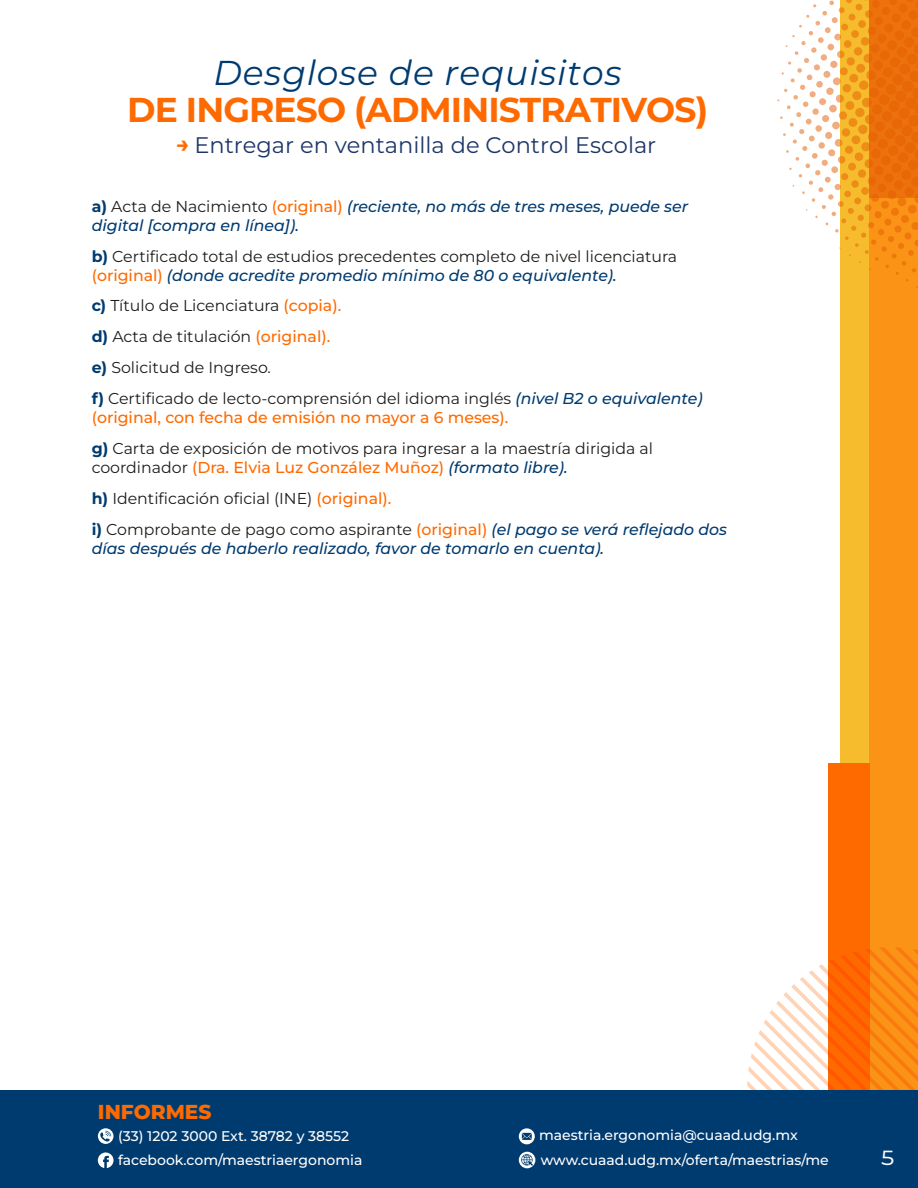
<style>
.page{position:relative;width:918px;height:1188px;background:#fff}
.page>*{position:absolute;margin:0;border:0;box-sizing:border-box;transform-origin:0 0}
.t1{font:700 34.5px "Montserrat";letter-spacing:-.025em;color:#ff6a00}
.t2{font:italic 34.5px "Montserrat";letter-spacing:.025em;color:#003b70}
.t3{font:34.5px "Montserrat";color:#fff}
.t4{font:22.5px "Montserrat";color:#1e3666}
.t5{font:800 20.1px "Montserrat";color:#ff6a00}
.t6{font:15.75px/30.9px "Montserrat";color:#1d1d1b}
.t7{font:italic 500 15.75px/18.9px "Montserrat";color:#003b70}
.t8{font:500 13.95px "Montserrat";color:#fff}
.s1{font-weight:700;color:#ff6a00}
.s2{font-weight:700;font-style:normal}
.s3{font-weight:400;font-style:normal;color:#1d1d1b}
.s4{font-style:normal;color:#ff6a00}
.s5{font-weight:700;color:#003b70}
.s6{font-weight:500;color:#ff6a00}
.s7{font-weight:500;font-style:italic;color:#003b70}
</style>
<div class="page">
<div style="left:840px;top:0;width:29px;height:1166px;background:#f6bc2d"></div>
<div style="left:869px;top:0;width:49px;height:1169px;background:#fa9316"></div>
<svg style="left:777px;top:0;width:141px;height:288px"></svg>
<div style="left:828px;top:763px;width:41px;height:328px;background:#ff6a00"></div>
<svg style="left:747px;top:947px;width:171px;height:144px"></svg>
<div style="left:0;top:1091px;width:918px;height:97px;background:#003b70"></div>
<svg style="left:519px;top:1128px;width:16px;height:16px"></svg>
<svg style="left:519px;top:1152px;width:16px;height:16px"></svg>
<svg style="left:98px;top:1128px;width:15px;height:16px"></svg>
<svg style="left:98px;top:1152px;width:16px;height:16px"></svg>
<h1 class="t2" style="left:214px;top:50px;width:409px">Desglose de requisitos</h1>
<h1 class="t1" style="left:127px;top:87px;width:582px">DE INGRESO (ADMINISTRATIVOS)</h1>
<h2 class="t4" style="left:176px;top:130px;width:482px"><span class="s1">→</span> Entregar en ventanilla de Control Escolar</h2>
<p class="t7" style="left:92px;top:196px;width:598px"><span class="s2">a)</span> <span class="s3">Acta de Nacimiento</span> <span class="s4">(original)</span> (reciente, no más de tres meses, puede ser digital [compra en línea]).</p>
<p class="t6" style="left:92px;top:246px;width:587px;line-height:18.9px"><span class="s5">b)</span> Certificado total de estudios precedentes completo de nivel licenciatura <span class="s6">(original)</span> <span class="s7">(donde acredite promedio mínimo de 80 o equivalente).</span></p>
<p class="t6" style="left:92px;top:290px;width:613px"><span class="s5">c)</span> Título de Licenciatura <span class="s6">(copia).<br></span><span class="s5">d)</span> Acta de titulación <span class="s6">(original).<br></span><span class="s5">e)</span> Solicitud de Ingreso.<br><span class="s5">f)</span> Certificado de lecto-comprensión del idioma inglés <span class="s7">(nivel B2 o equivalente)</span></p>
<p class="t6" style="left:92px;top:402px;width:563px"><span class="s6">(original, con fecha de emisión no mayor a 6 meses).<br></span><span class="s5">g)</span> Carta de exposición de motivos para ingresar a la maestría dirigida al</p>
<p class="t6" style="left:92px;top:451px;width:637px">coordinador <span class="s6">(Dra. Elvia Luz González Muñoz)</span> <span class="s7">(formato libre).<br></span><span class="s5">h)</span> Identificación oficial (INE) <span class="s6">(original).<br></span><span class="s5">i)</span> Comprobante de pago como aspirante <span class="s6">(original)</span> <span class="s7">(el pago se verá reflejado dos</span></p>
<p class="t7" style="left:92px;top:538px;width:514px">días después de haberlo realizado, favor de tomarlo en cuenta).</p>
<p class="t5" style="left:98px;top:1099px;width:115px">INFORMES</p>
<p class="t8" style="left:118px;top:1126px;width:233px">(33) 1202 3000 Ext. 38782 y 38552</p>
<p class="t8" style="left:539px;top:1126px;width:260px">maestria.ergonomia@cuaad.udg.mx</p>
<p class="t8" style="left:118px;top:1151px;width:246px">facebook.com/maestriaergonomia</p>
<h1 class="t3" style="left:881px;top:1129px;width:16px">5</h1>
<p class="t8" style="left:541px;top:1150px;width:289px">www.cuaad.udg.mx/oferta/maestrias/me</p>
</div>
